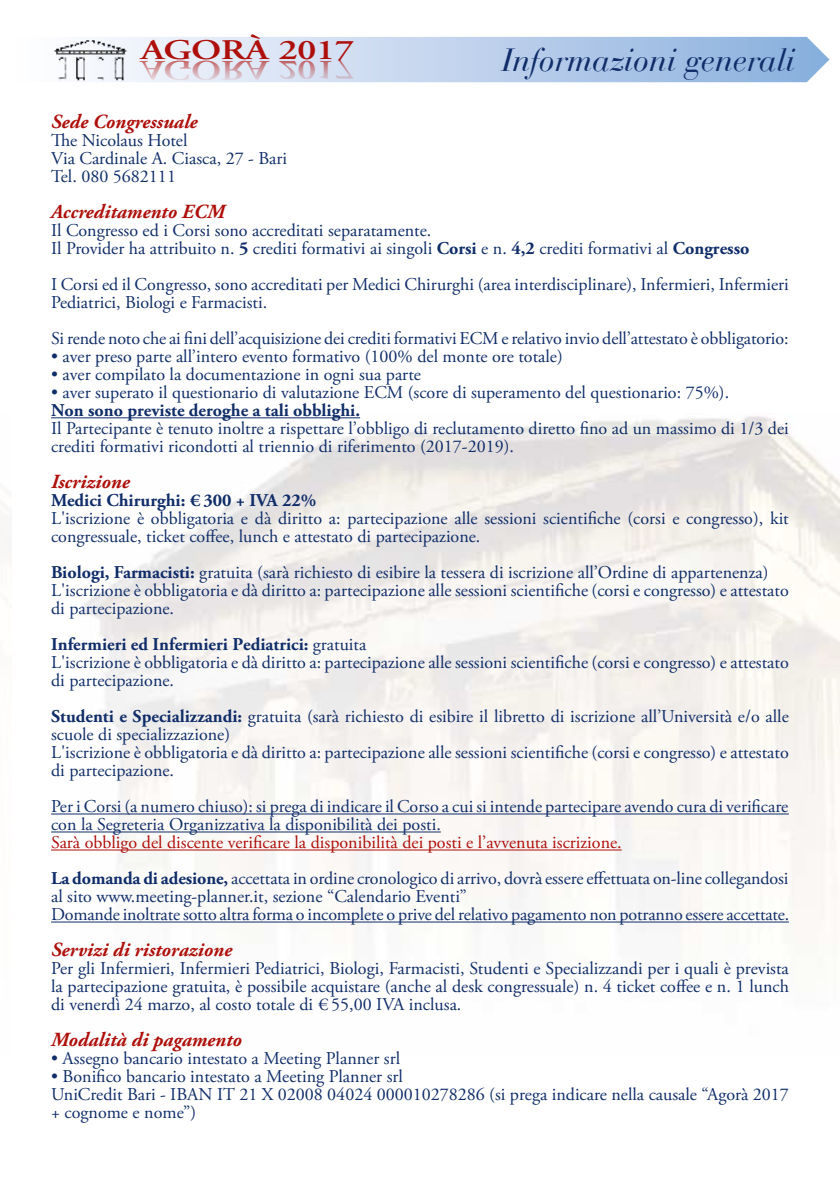
<style>
.page{position:relative;width:840px;height:1191px;background:#fff}
.page>*{position:absolute;margin:0;border:0;box-sizing:border-box;transform-origin:0 0}
.t1{font:32px "Bauer Bodoni Italic Os F";color:#102d69}
.t2{font:italic 700 20px "Adobe Garamond Pro";color:#ae0f0a}
.t3{font:18px/18px "Adobe Garamond Pro";color:#102d69}
.t4{font:18px/36px "Adobe Garamond Pro";letter-spacing:-.005em;color:#ae0f0a}
.t5{font:700 18px "Adobe Garamond Pro";color:#102d69}
.s1{font-weight:700}
.s2{font-weight:700;color:#102d69}
.s3{color:#102d69}
</style>
<div class="page">
<hr style="left:51px;top:417px;width:309px;height:1px;background:#102d69">
<hr style="left:51px;top:813px;width:737px;height:1px;background:#102d69">
<hr style="left:51px;top:831px;width:389px;height:1px;background:#102d69">
<hr style="left:51px;top:849px;width:570px;height:1px;background:#ae0f0a">
<hr style="left:51px;top:921px;width:737px;height:1px;background:#102d69">
<svg style="left:53px;top:37px;width:776px;height:46px;background:#c2d3eb"></svg>
<h1 class="t1" style="left:501px;top:41px;width:294px">Informazioni generali</h1>
<p class="t2" style="left:51px;top:110px;width:148px">Sede Congressuale</p>
<p class="t3" style="left:51px;top:132px;width:237px">The Nicolaus Hotel<br>Via Cardinale A. Ciasca, 27 - Bari<br>Tel. 080 5682111</p>
<p class="t2" style="left:51px;top:200px;width:175px">Accreditamento ECM</p>
<p class="t3" style="left:51px;top:222px;width:699px">Il Congresso ed i Corsi sono accreditati separatamente.<br>Il Provider ha attribuito n. <span class="s1">5</span> crediti formativi ai singoli <span class="s1">Corsi</span> e n. <span class="s1">4,2</span> crediti formativi al <span class="s1">Congresso</span></p>
<p class="t3" style="left:51px;top:276px;width:739px">I Corsi ed il Congresso, sono accreditati per Medici Chirurghi (area interdisciplinare), Infermieri, Infermieri<br>Pediatrici, Biologi e Farmacisti.</p>
<p class="t3" style="left:51px;top:330px;width:738px">Si rende noto che ai fini dell’acquisizione dei crediti formativi ECM e relativo invio dell’attestato è obbligatorio:</p>
<p class="t3" style="left:51px;top:348px;width:513px">• aver preso parte all’intero evento formativo (100% del monte ore totale)</p>
<p class="t3" style="left:51px;top:366px;width:371px">• aver compilato la documentazione in ogni sua parte</p>
<p class="t3" style="left:51px;top:384px;width:679px">• aver superato il questionario di valutazione ECM (score di superamento del questionario: 75%).</p>
<p class="t5" style="left:51px;top:400px;width:310px">Non sono previste deroghe a tali obblighi.</p>
<p class="t3" style="left:51px;top:420px;width:738px">Il Partecipante è tenuto inoltre a rispettare l’obbligo di reclutamento diretto fino ad un massimo di 1/3 dei crediti formativi ricondotti al triennio di riferimento (2017-2019).</p>
<p class="t2" style="left:51px;top:470px;width:80px">Iscrizione</p>
<p class="t5" style="left:51px;top:490px;width:267px">Medici Chirurghi: € 300 + IVA 22%</p>
<p class="t3" style="left:51px;top:510px;width:738px">L'iscrizione è obbligatoria e dà diritto a: partecipazione alle sessioni scientifiche (corsi e congresso), kit congressuale, ticket coffee, lunch e attestato di partecipazione.</p>
<p class="t3" style="left:51px;top:564px;width:738px"><span class="s1">Biologi, Farmacisti:</span> gratuita (sarà richiesto di esibire la tessera di iscrizione all’Ordine di appartenenza)<br>L'iscrizione è obbligatoria e dà diritto a: partecipazione alle sessioni scientifiche (corsi e congresso) e attestato di partecipazione.</p>
<p class="t3" style="left:51px;top:636px;width:738px"><span class="s1">Infermieri ed Infermieri Pediatrici:</span> gratuita<br>L'iscrizione è obbligatoria e dà diritto a: partecipazione alle sessioni scientifiche (corsi e congresso) e attestato di partecipazione.</p>
<p class="t3" style="left:51px;top:708px;width:738px"><span class="s1">Studenti e Specializzandi:</span> gratuita (sarà richiesto di esibire il libretto di iscrizione all’Università e/o alle scuole di specializzazione)<br>L'iscrizione è obbligatoria e dà diritto a: partecipazione alle sessioni scientifiche (corsi e congresso) e attestato di partecipazione.</p>
<p class="t3" style="left:51px;top:798px;width:738px">Per i Corsi (a numero chiuso): si prega di indicare il Corso a cui si intende partecipare avendo cura di verificare con la Segreteria Organizzativa la disponibilità dei posti.</p>
<p class="t4" style="left:51px;top:825px;width:738px">Sarà obbligo del discente verificare la disponibilità dei posti e l’avvenuta iscrizione.<br><span class="s2">La domanda di adesione,</span> <span class="s3">accettata in ordine cronologico di arrivo, dovrà essere effettuata on-line collegandosi</span></p>
<p class="t3" style="left:51px;top:888px;width:739px">al sito www.meeting-planner.it, sezione “Calendario Eventi”<br>Domande inoltrate sotto altra forma o incomplete o prive del relativo pagamento non potranno essere accettate.</p>
<p class="t2" style="left:51px;top:938px;width:182px">Servizi di ristorazione</p>
<p class="t3" style="left:51px;top:960px;width:739px;text-align:justify">Per gli Infermieri, Infermieri Pediatrici, Biologi, Farmacisti, Studenti e Specializzandi per i quali è prevista la partecipazione gratuita, è possibile acquistare (anche al desk congressuale) n. 4 ticket coffee e n. 1 lunch di venerdì 24 marzo, al costo totale di € 55,00 IVA inclusa.</p>
<p class="t2" style="left:51px;top:1028px;width:192px">Modalità di pagamento</p>
<p class="t3" style="left:51px;top:1050px;width:350px">• Assegno bancario intestato a Meeting Planner srl</p>
<p class="t3" style="left:51px;top:1068px;width:738px">• Bonifico bancario intestato a Meeting Planner srl<br>UniCredit Bari - IBAN IT 21 X 02008 04024 000010278286 (si prega indicare nella causale “Agorà 2017 + cognome e nome”)</p>
</div>
